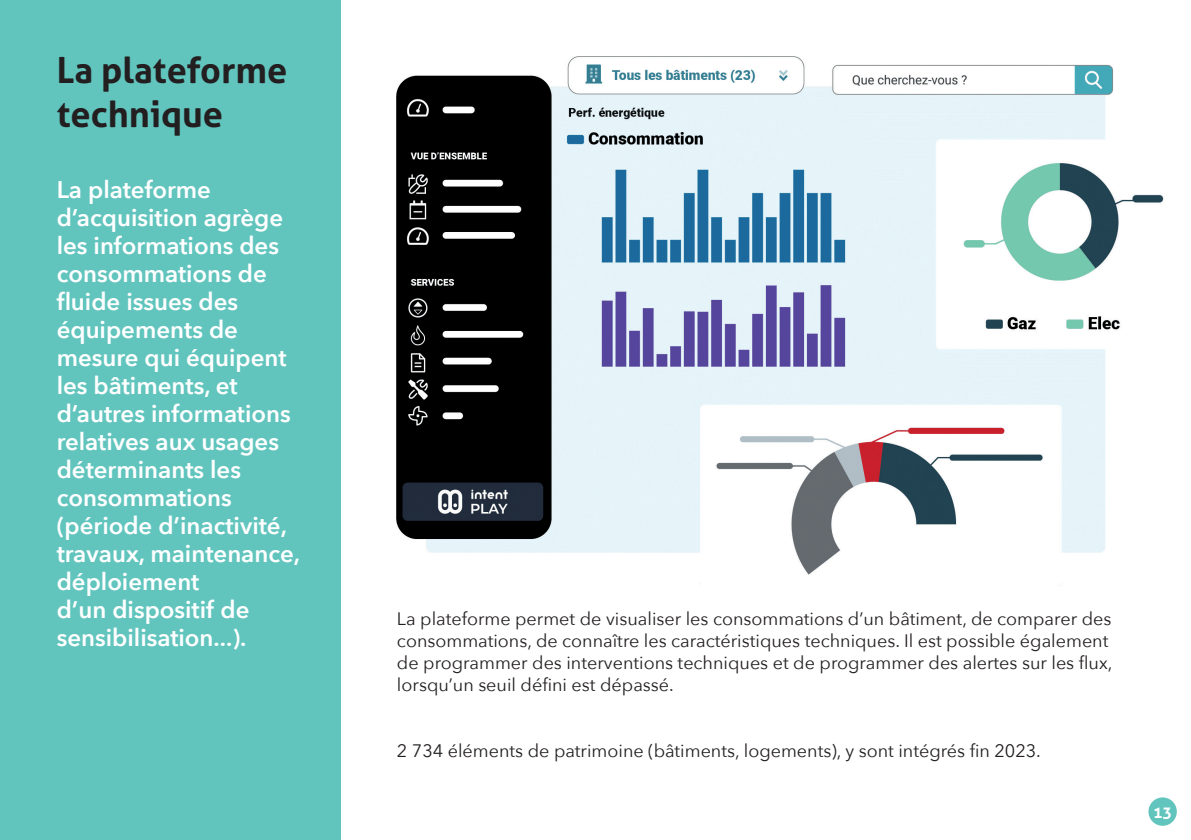
<style>
.page{position:relative;width:1191px;height:840px;background:#fff}
.page>*{position:absolute;margin:0;border:0;box-sizing:border-box;transform-origin:0 0}
.t1{font:700 36px/43.2px "Aller";color:#231f20}
.t2{font:600 24px/28px "Avenir Next";color:#fff}
.t3{font:18px/22px "Avenir Next";color:#231f20}
.t4{font:700 16px "Aller";color:#fff}
</style>
<div class="page">
<div style="left:0;top:0;width:340px;height:839px;background:#61c5be"></div>
<img style="left:397px;top:57px;width:767px;height:529px">
<div style="left:1148px;top:797px;width:28px;height:28px;background:#61c5be;border-radius:50%"></div>
<h1 class="t1" style="left:57px;top:49px;width:232px">La plateforme technique</h1>
<p class="t2" style="left:57px;top:175px;width:245px">La plateforme d’acquisition agrège les informations des consommations de fluide issues des équipements de mesure qui équipent les bâtiments, et d’autres informations relatives aux usages déterminants les consommations (période d’inactivité, travaux, maintenance, déploiement<br>d’un dispositif de sensibilisation...).</p>
<p class="t3" style="left:397px;top:607px;width:717px">La plateforme permet de visualiser les consommations d’un bâtiment, de comparer des consommations, de connaître les caractéristiques techniques. Il est possible également de programmer des interventions techniques et de programmer des alertes sur les flux, lorsqu’un seuil défini est dépassé.</p>
<p class="t3" style="left:397px;top:739px;width:645px">2 734 éléments de patrimoine (bâtiments, logements), y sont intégrés fin 2023.</p>
<p class="t4" style="left:1153px;top:801px;width:21px">13</p>
</div>
